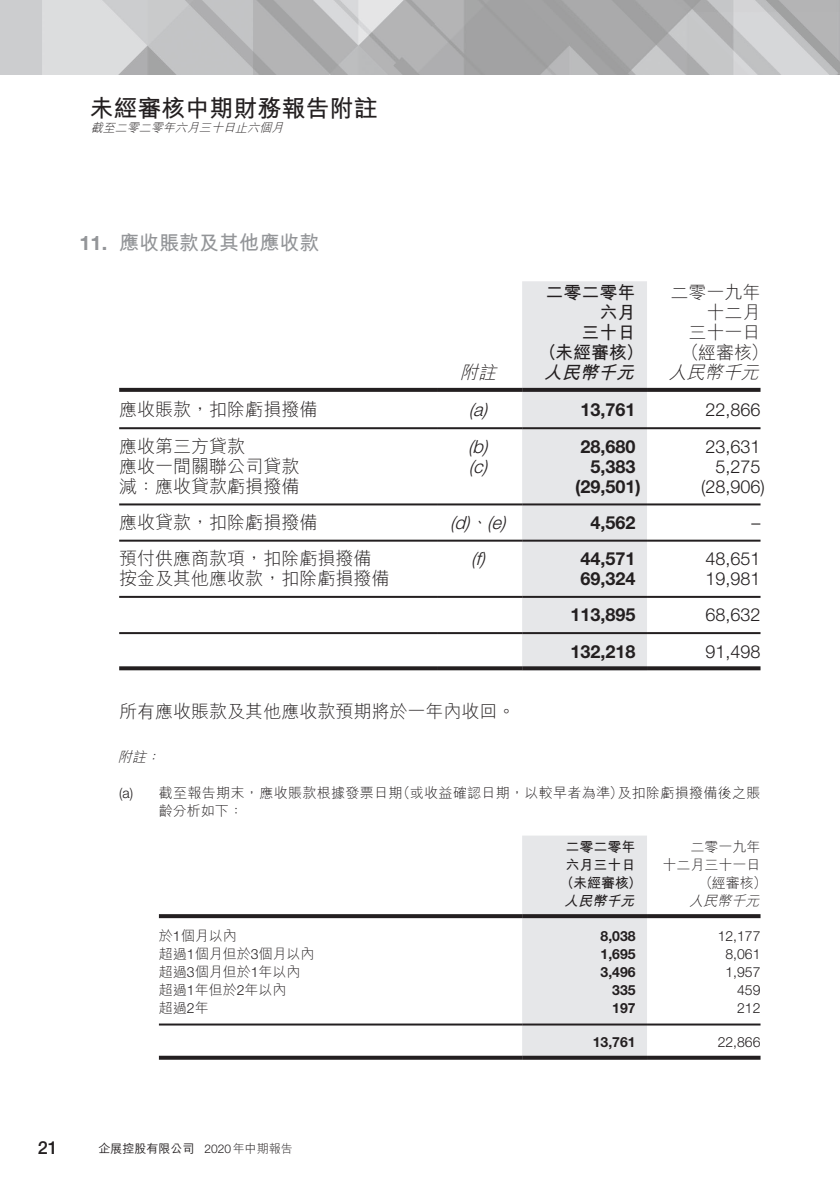
<style>
.page{position:relative;width:840px;height:1191px;background:#fff}
.page>*{position:absolute;margin:0;border:0;box-sizing:border-box;transform-origin:0 0}
.t1{font:700 24px "M Hei HK";color:#231f20}
.t2{font:700 20px "M Hei HK";color:#939598}
.t3{font:700 20px "Helvetica Neue LT Std";color:#939598}
.t4{font:300 18px "M Hei HK";color:#231f20}
.t5{font:700 18px "Helvetica Neue LT Std";color:#231f20}
.t6{font:300 18px "Helvetica Neue LT Std";color:#231f20}
.t7{font:italic 300 18px "Helvetica Neue LT Std";color:#231f20}
.t8{font:700 18px/20px "M Hei HK";color:#231f20;text-align:right}
.t9{font:italic 300 18px "M Hei HK";color:#231f20}
.t10{font:italic 700 18px "M Hei HK";color:#231f20}
.t11{font:500 18px "Helvetica Neue LT Std";color:#231f20}
.t12{font:300 14px "M Hei HK";color:#231f20}
.t13{font:300 14px "M Hei HK";letter-spacing:.025em;color:#231f20}
.t14{font:300 14px "Helvetica Neue LT Std";color:#231f20}
.t15{font:700 14px "Helvetica Neue LT Std";color:#231f20}
.t16{font:700 14px/18px "M Hei HK";color:#231f20}
.t17{font:italic 300 14px "M Hei HK";color:#231f20}
.t18{font:italic 700 14px "M Hei HK";color:#231f20}
.t19{font:italic 300 12px "M Hei HK";color:#231f20}
.t20{font:300 12px "M Hei HK";color:#231f20}
.t21{font:500 12px "M Hei HK";color:#231f20}
.s1{font-family:"M Hei HK"}
.s2{font-family:"Helvetica Neue LT Std"}
</style>
<div class="page">
<img style="left:0;top:0;width:839px;height:74px">
<div style="left:522px;top:281px;width:124px;height:385px;background:#e6e7e9"></div>
<svg style="left:119px;top:388px;width:318px;height:4px"></svg>
<svg style="left:437px;top:388px;width:85px;height:4px"></svg>
<svg style="left:522px;top:388px;width:124px;height:4px"></svg>
<svg style="left:646px;top:388px;width:114px;height:4px"></svg>
<hr style="left:119px;top:427px;width:318px;height:2px;background:#231f20">
<hr style="left:437px;top:427px;width:85px;height:2px;background:#231f20">
<hr style="left:522px;top:427px;width:124px;height:2px;background:#231f20">
<hr style="left:646px;top:427px;width:114px;height:2px;background:#231f20">
<hr style="left:119px;top:503px;width:318px;height:2px;background:#231f20">
<hr style="left:437px;top:503px;width:85px;height:2px;background:#231f20">
<hr style="left:522px;top:503px;width:124px;height:2px;background:#231f20">
<hr style="left:646px;top:503px;width:114px;height:2px;background:#231f20">
<hr style="left:119px;top:539px;width:318px;height:2px;background:#231f20">
<hr style="left:437px;top:539px;width:85px;height:2px;background:#231f20">
<hr style="left:522px;top:539px;width:124px;height:2px;background:#231f20">
<hr style="left:646px;top:539px;width:114px;height:2px;background:#231f20">
<hr style="left:119px;top:596px;width:318px;height:2px;background:#231f20">
<hr style="left:437px;top:596px;width:85px;height:2px;background:#231f20">
<hr style="left:522px;top:596px;width:124px;height:2px;background:#231f20">
<hr style="left:646px;top:596px;width:114px;height:2px;background:#231f20">
<hr style="left:119px;top:632px;width:318px;height:2px;background:#231f20">
<hr style="left:437px;top:632px;width:85px;height:2px;background:#231f20">
<hr style="left:522px;top:632px;width:124px;height:2px;background:#231f20">
<hr style="left:646px;top:632px;width:114px;height:2px;background:#231f20">
<svg style="left:119px;top:666px;width:318px;height:4px"></svg>
<svg style="left:437px;top:666px;width:85px;height:4px"></svg>
<svg style="left:522px;top:666px;width:124px;height:4px"></svg>
<svg style="left:646px;top:666px;width:114px;height:4px"></svg>
<div style="left:522px;top:835px;width:124px;height:220px;background:#e6e7e9"></div>
<svg style="left:159px;top:914px;width:363px;height:4px"></svg>
<svg style="left:522px;top:914px;width:124px;height:4px"></svg>
<svg style="left:646px;top:914px;width:114px;height:4px"></svg>
<hr style="left:159px;top:1023px;width:363px;height:2px;background:#231f20">
<hr style="left:522px;top:1023px;width:124px;height:2px;background:#231f20">
<hr style="left:646px;top:1023px;width:114px;height:2px;background:#231f20">
<svg style="left:159px;top:1055px;width:363px;height:4px"></svg>
<svg style="left:522px;top:1055px;width:124px;height:4px"></svg>
<svg style="left:646px;top:1055px;width:114px;height:4px"></svg>
<h1 class="t1" style="left:89px;top:91px;width:289px">未經審核中期財務報告附註</h1>
<p class="t19" style="left:91px;top:119px;width:198px">截至二零二零年六月三十日止六個月</p>
<p class="t3" style="left:79px;top:231px;width:29px">11.</p>
<p class="t2" style="left:119px;top:228px;width:201px">應收賬款及其他應收款</p>
<p class="t4" style="left:119px;top:397px;width:199px">應收賬款，扣除虧損撥備</p>
<p class="t4" style="left:119px;top:433px;width:127px">應收第三方貸款</p>
<p class="t4" style="left:119px;top:453px;width:181px">應收一間關聯公司貸款</p>
<p class="t4" style="left:119px;top:473px;width:181px">減：應收貸款虧損撥備</p>
<p class="t4" style="left:119px;top:509px;width:199px">應收貸款，扣除虧損撥備</p>
<p class="t4" style="left:119px;top:546px;width:253px">預付供應商款項，扣除虧損撥備</p>
<p class="t4" style="left:119px;top:566px;width:271px">按金及其他應收款，扣除虧損撥備</p>
<p class="t8" style="left:545px;top:281px;width:91px">二零二零年六月<br>三十日</p>
<p class="t4" style="left:670px;top:280px;width:91px">二零一九年</p>
<p class="t4" style="left:706px;top:300px;width:55px">十二月</p>
<p class="t4" style="left:688px;top:320px;width:73px">三十一日</p>
<p class="t4" style="left:681px;top:340px;width:88px">（經審核(</p>
<p class="t8" style="left:538px;top:341px;width:106px">（未經審核）</p>
<p class="t9" style="left:459px;top:360px;width:44px">附註</p>
<p class="t10" style="left:543px;top:359px;width:98px">人民幣千元</p>
<p class="t9" style="left:668px;top:360px;width:98px">人民幣千元</p>
<p class="t7" style="left:468px;top:399px;width:21px">(a(</p>
<p class="t5" style="left:580px;top:399px;width:57px">13,761</p>
<p class="t6" style="left:705px;top:399px;width:57px">22,866</p>
<p class="t7" style="left:468px;top:435px;width:22px">( b(</p>
<p class="t5" style="left:580px;top:435px;width:57px">28,680</p>
<p class="t6" style="left:705px;top:435px;width:57px">23,631</p>
<p class="t7" style="left:468px;top:455px;width:21px">(c(</p>
<p class="t5" style="left:590px;top:455px;width:47px">5,383</p>
<p class="t6" style="left:715px;top:455px;width:47px">5,275</p>
<p class="t5" style="left:575px;top:475px;width:67px">)29,501(</p>
<p class="t6" style="left:700px;top:475px;width:65px">)28,906(</p>
<p class="t7" style="left:450px;top:511px;width:22px">d(</p>
<p class="t7" style="left:464px;top:511px;width:34px">) <span class="s1">、</span>(</p>
<p class="t7" style="left:491px;top:511px;width:17px">(e</p>
<p class="t5" style="left:590px;top:511px;width:47px">4,562</p>
<p class="t6" style="left:751px;top:511px;width:10px">–</p>
<p class="t7" style="left:471px;top:547px;width:16px">( f(</p>
<p class="t5" style="left:580px;top:547px;width:57px">44,571</p>
<p class="t6" style="left:705px;top:547px;width:57px">48,651</p>
<p class="t5" style="left:580px;top:567px;width:57px">69,324</p>
<p class="t6" style="left:705px;top:567px;width:57px">19,981</p>
<p class="t5" style="left:570px;top:604px;width:67px">113,895</p>
<p class="t6" style="left:705px;top:604px;width:57px">68,632</p>
<p class="t5" style="left:570px;top:640px;width:67px">132,218</p>
<p class="t6" style="left:705px;top:640px;width:57px">91,498</p>
<p class="t4" style="left:119px;top:698px;width:397px">所有應收賬款及其他應收款預期將於一年內收回。</p>
<p class="t17" style="left:146px;top:747px;width:20px">：</p>
<p class="t17" style="left:118px;top:747px;width:34px">附註</p>
<p class="t14" style="left:119px;top:784px;width:16px">a( )</p>
<p class="t13" style="left:396px;top:783px;width:228px">（或收益確認日期，以較早者為準）</p>
<p class="t13" style="left:159px;top:783px;width:245px">截至報告期末，應收賬款根據發票日期</p>
<p class="t13" style="left:617px;top:783px;width:144px">及扣除虧損撥備後之賬</p>
<p class="t12" style="left:159px;top:801px;width:85px">齡分析如下：</p>
<p class="t16" style="left:565px;top:836px;width:71px">二零二零年六月三十日</p>
<p class="t12" style="left:690px;top:837px;width:71px">二零一九年</p>
<p class="t12" style="left:662px;top:855px;width:99px">十二月三十一日</p>
<p class="t12" style="left:698px;top:873px;width:69px">（經審核(</p>
<p class="t16" style="left:560px;top:872px;width:83px">（未經審核）</p>
<p class="t18" style="left:564px;top:890px;width:76px">人民幣千元</p>
<p class="t17" style="left:688px;top:891px;width:76px">人民幣千元</p>
<p class="t12" style="left:159px;top:926px;width:79px">於<span class="s2">1</span>個月以內</p>
<p class="t15" style="left:600px;top:927px;width:37px">8,038</p>
<p class="t14" style="left:717px;top:927px;width:44px">12,177</p>
<p class="t12" style="left:159px;top:944px;width:157px">超過<span class="s2">1</span>個月但於<span class="s2">3</span>個月以內</p>
<p class="t15" style="left:600px;top:945px;width:37px">1,695</p>
<p class="t14" style="left:725px;top:945px;width:37px">8,061</p>
<p class="t12" style="left:159px;top:962px;width:143px">超過<span class="s2">3</span>個月但於<span class="s2">1</span>年以內</p>
<p class="t15" style="left:600px;top:963px;width:37px">3,496</p>
<p class="t14" style="left:725px;top:963px;width:37px">1,957</p>
<p class="t12" style="left:159px;top:980px;width:129px">超過<span class="s2">1</span>年但於<span class="s2">2</span>年以內</p>
<p class="t15" style="left:612px;top:981px;width:25px">335</p>
<p class="t14" style="left:736px;top:981px;width:25px">459</p>
<p class="t12" style="left:159px;top:998px;width:51px">超過年<span class="s2">2</span></p>
<p class="t15" style="left:612px;top:999px;width:25px">197</p>
<p class="t14" style="left:736px;top:999px;width:25px">212</p>
<p class="t15" style="left:592px;top:1033px;width:44px">13,761</p>
<p class="t14" style="left:717px;top:1034px;width:44px">22,866</p>
<p class="t11" style="left:38px;top:1136px;width:22px">21</p>
<p class="t21" style="left:98px;top:1139px;width:97px">企展控股有限公司</p>
<p class="t20" style="left:204px;top:1139px;width:90px"><span class="s2">2020</span>年中期報告</p>
</div>
